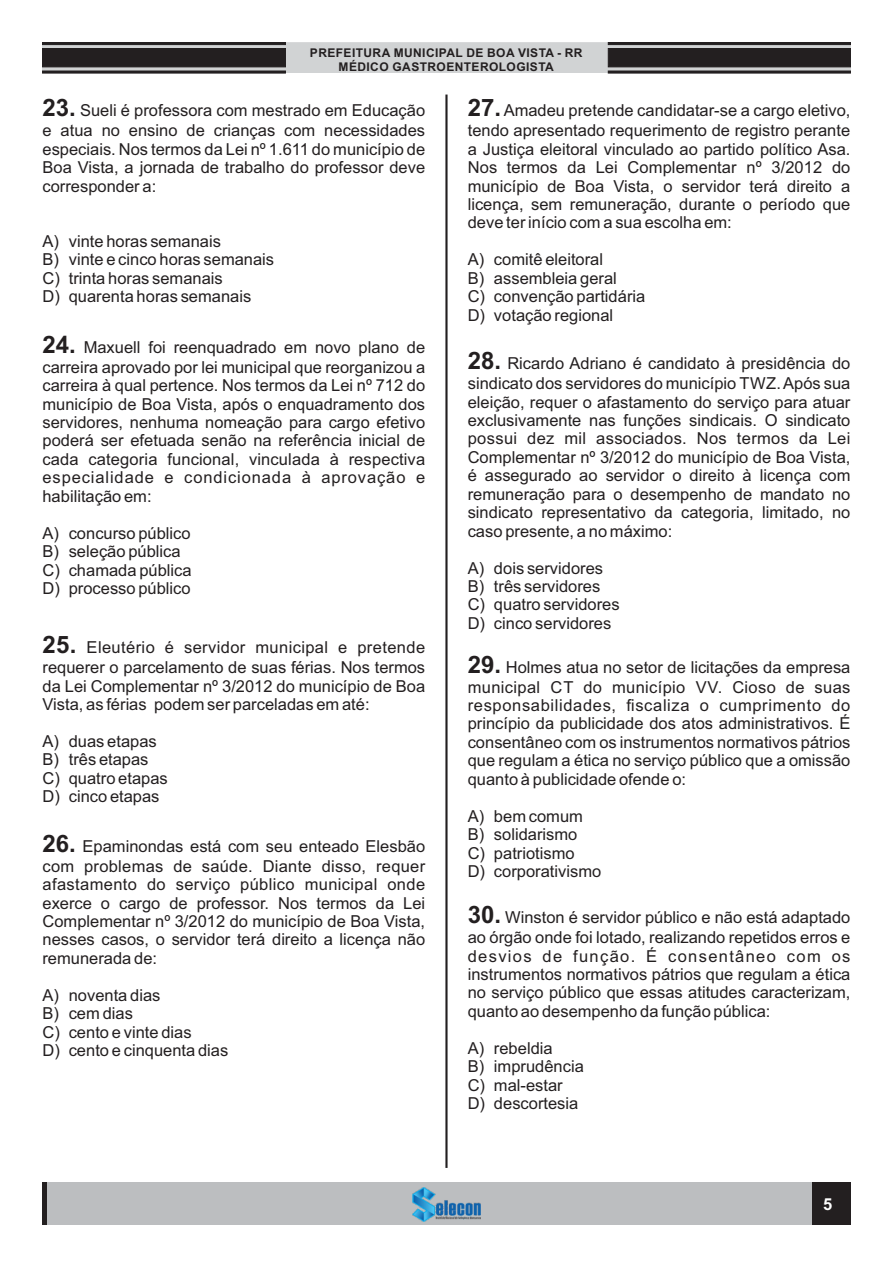
<style>
.page{position:relative;width:893px;height:1263px;background:#fff}
.page>*{position:absolute;margin:0;border:0;box-sizing:border-box;transform-origin:0 0}
.t1{font:16.5px/18.5px "Arial";color:#231f20}
.t2{font:700 16.5px "Arial";color:#fff}
.t3{font:700 12px/13.4px "Arial";letter-spacing:.035em;color:#231f20;text-align:center}
.s1{font-weight:700;font-size:24px}
</style>
<div class="page">
<div style="left:43px;top:1182px;width:807px;height:43px;background:#bcbec0"></div>
<img style="left:413px;top:1188px;width:67px;height:33px">
<hr style="left:43px;top:1182px;width:4px;height:43px;background:#231f20">
<div style="left:812px;top:1182px;width:38px;height:43px;background:#231f20"></div>
<svg style="left:42px;top:42px;width:809px;height:32px"></svg>
<hr style="left:445px;top:95px;width:3px;height:1073px;background:#231f20">
<p class="t3" style="left:310px;top:47px;width:274px">PREFEITURA MUNICIPAL DE BOA VISTA - RR<br>MÉDICO GASTROENTEROLOGISTA</p>
<p class="t1" style="left:43px;top:102px;width:384px;line-height:20px"><span class="s1">23.</span> Sueli é professora com mestrado em Educação e atua no ensino de crianças com necessidades</p>
<p class="t1" style="left:43px;top:141px;width:384px;text-align:justify">especiais. Nos termos da Lei nº 1.611 do município de Boa Vista, a jornada de trabalho do professor deve corresponder a:</p>
<p class="t1" style="left:43px;top:233px;width:233px">A) vinte horas semanais<br>B) vinte e cinco horas semanais<br>C) trinta horas semanais<br>D) quarenta horas semanais</p>
<p class="t1" style="left:43px;top:338px;width:384px;line-height:20px"><span class="s1">24.</span> Maxuell foi reenquadrado em novo plano de carreira aprovado por lei municipal que reorganizou a</p>
<p class="t1" style="left:42px;top:378px;width:384px;text-align:justify">carreira à qual pertence. Nos termos da Lei nº 712 do município de Boa Vista, após o enquadramento dos servidores, nenhuma nomeação para cargo efetivo poderá ser efetuada senão na referência inicial de cada categoria funcional, vinculada à respectiva especialidade e condicionada à aprovação e habilitação em:</p>
<p class="t1" style="left:42px;top:525px;width:151px">A) concurso público<br>B) seleção pública<br>C) chamada pública<br>D) processo público</p>
<p class="t1" style="left:43px;top:639px;width:384px;line-height:20px"><span class="s1">25.</span> Eleutério é servidor municipal e pretende requerer o parcelamento de suas férias. Nos termos</p>
<p class="t1" style="left:43px;top:678px;width:384px">da Lei Complementar nº 3/2012 do município de Boa<br>Vista, as férias podem ser parceladas em até:</p>
<p class="t1" style="left:43px;top:733px;width:127px">A) duas etapas<br>B) três etapas<br>C) quatro etapas<br>D) cinco etapas</p>
<p class="t1" style="left:468px;top:102px;width:384px;line-height:20px"><span class="s1">27.</span> Amadeu pretende candidatar-se a cargo eletivo, tendo apresentado requerimento de registro perante</p>
<p class="t1" style="left:468px;top:141px;width:384px;text-align:justify">a Justiça eleitoral vinculado ao partido político Asa.<br>Nos termos da Lei Complementar nº 3/2012 do município de Boa Vista, o servidor terá direito a licença, sem remuneração, durante o período que deve ter início com a sua escolha em:</p>
<p class="t1" style="left:468px;top:252px;width:179px">A) comitê eleitoral<br>B) assembleia geral<br>C) convenção partidária<br>D) votação regional</p>
<p class="t1" style="left:468px;top:355px;width:384px;line-height:20px"><span class="s1">28.</span> Ricardo Adriano é candidato à presidência do sindicato dos servidores do município TWZ. Após sua</p>
<p class="t1" style="left:468px;top:394px;width:384px;text-align:justify">eleição, requer o afastamento do serviço para atuar exclusivamente nas funções sindicais. O sindicato possui dez mil associados. Nos termos da Lei Complementar nº 3/2012 do município de Boa Vista, é assegurado ao servidor o direito à licença com remuneração para o desempenho de mandato no sindicato representativo da categoria, limitado, no caso presente, a no máximo:</p>
<p class="t1" style="left:468px;top:560px;width:153px">A) dois servidores<br>B) três servidores<br>C) quatro servidores<br>D) cinco servidores</p>
<p class="t1" style="left:468px;top:658px;width:384px;line-height:20px"><span class="s1">29.</span> Holmes atua no setor de licitações da empresa municipal CT do município VV. Cioso de suas</p>
<p class="t1" style="left:468px;top:697px;width:384px;text-align:justify">responsabilidades, fiscaliza o cumprimento do princípio da publicidade dos atos administrativos. É consentâneo com os instrumentos normativos pátrios que regulam a ética no serviço público que a omissão quanto à publicidade ofende o:</p>
<p class="t1" style="left:468px;top:808px;width:135px">A) bem comum<br>B) solidarismo<br>C) patriotismo<br>D) corporativismo</p>
<p class="t1" style="left:43px;top:837px;width:384px;line-height:20px"><span class="s1">26.</span> Epaminondas está com seu enteado Elesbão com problemas de saúde. Diante disso, requer</p>
<p class="t1" style="left:42px;top:877px;width:384px;text-align:justify">afastamento do serviço público municipal onde exerce o cargo de professor. Nos termos da Lei Complementar nº 3/2012 do município de Boa Vista, nesses casos, o servidor terá direito a licença não remunerada de:</p>
<p class="t1" style="left:42px;top:987px;width:187px">A) noventa dias<br>B) cem dias<br>C) cento e vinte dias<br>D) cento e cinquenta dias</p>
<p class="t1" style="left:468px;top:909px;width:384px;line-height:20px"><span class="s1">30.</span> Winston é servidor público e não está adaptado ao órgão onde foi lotado, realizando repetidos erros e</p>
<p class="t1" style="left:468px;top:948px;width:384px;text-align:justify">desvios de função. É consentâneo com os instrumentos normativos pátrios que regulam a ética no serviço público que essas atitudes caracterizam, quanto ao desempenho da função pública:</p>
<p class="t1" style="left:468px;top:1040px;width:118px">A) rebeldia<br>B) imprudência<br>C) mal-estar<br>D) descortesia</p>
<p class="t2" style="left:823px;top:1197px;width:11px">5</p>
</div>
